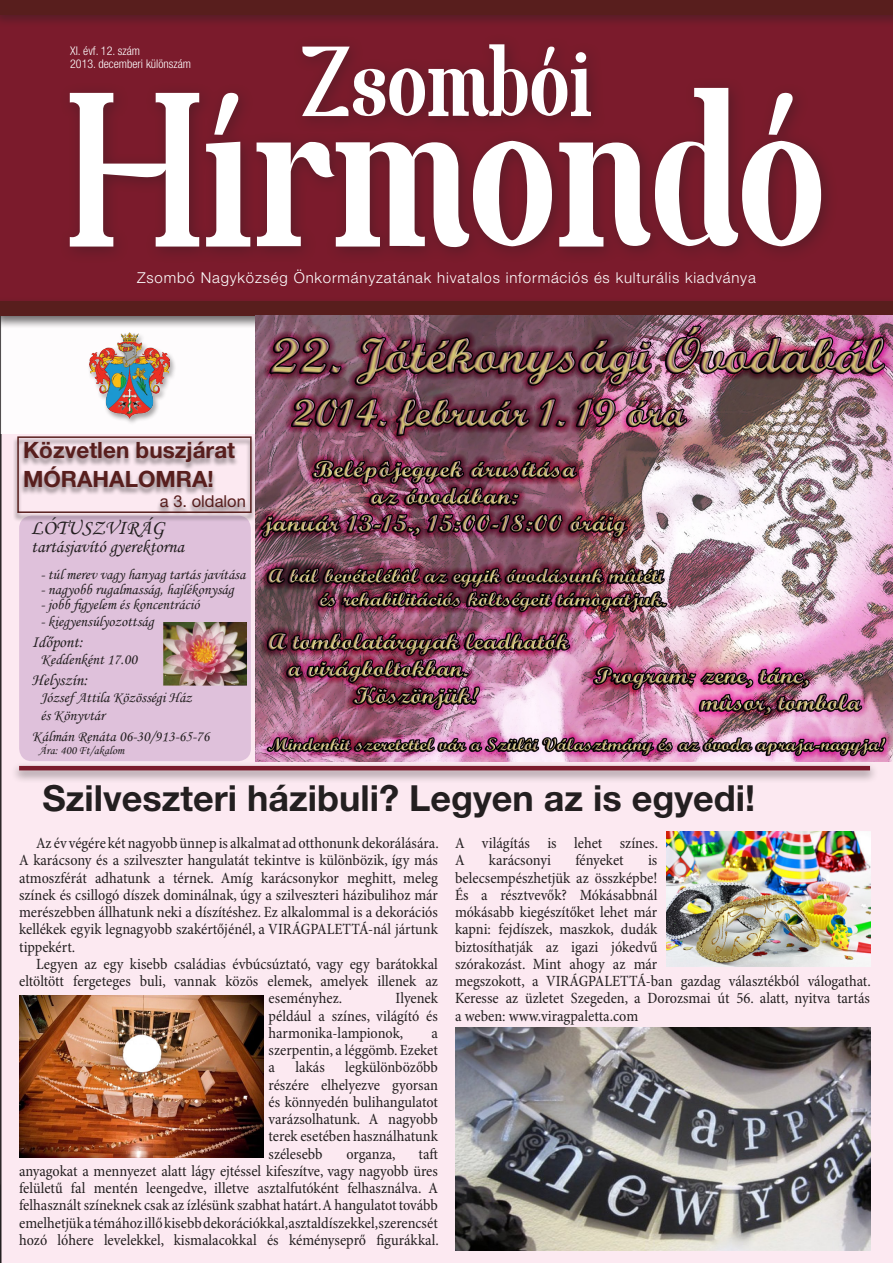
<style>
.page{position:relative;width:893px;height:1263px;background:#fff}
.page>*{position:absolute;margin:0;border:0;box-sizing:border-box;transform-origin:0 0}
.t1{font:208.5px "Spatha Serif";color:#fff}
.t2{font:94.2px "Spatha Serif";color:#fff}
.cim_2has{font:700 36px "Helvetica Neue LT Pro";color:#231f20}
.t3{font:700 22.5px "Helvetica Neue LT Pro";color:#581e1d}
.t4{font:21px "Monotype Corsiva";color:#231f20}
.t5{font:18px "Monotype Corsiva";color:#231f20}
.kenyer{font:16.5px "Monotype Corsiva";color:#231f20}
.t6{font:16.5px "Helvetica Neue LT Pro";color:#581e1d}
.kenyer-2{font:condensed 15.75px/17.2px "Minion Pro";color:#231f20;text-align:justify}
.kenyer-3{font:15px "Monotype Corsiva";color:#231f20}
.t7{font:300 15px "Helvetica Neue LT Pro";letter-spacing:.055em;color:#fff}
.t8{font:300 condensed 12px "Helvetica Neue LT Pro";color:#fff}
.kenyer-4{font:12px "Monotype Corsiva";color:#231f20}
</style>
<div class="page">
<div style="left:0;top:434px;width:893px;height:829px;background:#fce9f1"></div>
<div style="left:0;top:0;width:893px;height:316px;background:#7b1b2c"></div>
<div style="left:59px;top:77px;width:779px;height:187px;background:#231f20;opacity:.4"></div>
<div style="left:292px;top:33px;width:315px;height:100px;background:#231f20;opacity:.4"></div>
<div style="left:0;top:0;width:893px;height:28px;background:#231f20;opacity:.4"></div>
<div style="left:0;top:0;width:893px;height:14px;background:#581e1d"></div>
<div style="left:0;top:297px;width:893px;height:32px;background:#231f20;opacity:.4"></div>
<div style="left:0;top:302px;width:893px;height:14px;background:#581e1d"></div>
<div style="left:88px;top:332px;width:89px;height:94px;background:#231f20;opacity:.4"></div>
<img style="left:89px;top:332px;width:80px;height:87px">
<img style="left:255px;top:316px;width:638px;height:445px">
<svg style="left:0;top:14px;width:1px;height:1175px"></svg>
<div style="left:19px;top:516px;width:232px;height:245px;background:#dfc1db;border-radius:13px"></div>
<img style="left:163px;top:622px;width:84px;height:64px">
<img style="left:19px;top:995px;width:245px;height:163px">
<div style="left:10px;top:761px;width:869px;height:23px;background:#231f20;opacity:.4"></div>
<hr style="left:19px;top:766px;width:851px;height:4px;background:#7b1b2c">
<img style="left:667px;top:831px;width:203px;height:136px">
<img style="left:455px;top:1028px;width:415px;height:223px">
<div style="left:13px;top:436px;width:243px;height:86px;background:#231f20;opacity:.4"></div>
<svg style="left:17px;top:436px;width:235px;height:78px;background:#d9c6cd"></svg>
<p class="t2" style="left:301px;top:24px;width:292px">Zsombói</p>
<p class="t8" style="left:70px;top:44px;width:71px">XI. évf. 12. szám</p>
<p class="t8" style="left:70px;top:57px;width:122px">2013. decemberi különszám</p>
<p class="t1" style="left:66px;top:43px;width:762px">Hírmondó</p>
<p class="t7" style="left:137px;top:268px;width:620px">Zsombó Nagyközség Önkormányzatának hivatalos információs és kulturális kiadványa</p>
<p class="t3" style="left:23px;top:436px;width:214px">Közvetlen buszjárat</p>
<p class="t3" style="left:23px;top:465px;width:192px">MÓRAHALOMRA!</p>
<p class="t6" style="left:160px;top:491px;width:87px">a 3. oldalon</p>
<p class="t4" style="left:31px;top:515px;width:135px">LÓTUSZVIRÁG</p>
<p class="t5" style="left:31px;top:535px;width:154px">tartásjavító gyerektorna</p>
<p class="kenyer-3" style="left:40px;top:565px;width:207px">- túl merev vagy hanyag tartás javítása</p>
<p class="kenyer-3" style="left:40px;top:580px;width:195px">- nagyobb rugalmasság, hajlékonyság</p>
<p class="kenyer-3" style="left:40px;top:595px;width:161px">- jobb figyelem és koncentráció</p>
<p class="kenyer-3" style="left:40px;top:612px;width:115px">- kiegyensúlyozottság</p>
<p class="kenyer" style="left:32px;top:632px;width:53px">Időpont:</p>
<p class="kenyer-3" style="left:40px;top:650px;width:98px">Keddenként 17.00</p>
<p class="kenyer" style="left:32px;top:670px;width:57px">Helyszín:</p>
<p class="kenyer-3" style="left:40px;top:689px;width:153px">József Attila Közösségi Ház</p>
<p class="kenyer-3" style="left:40px;top:706px;width:66px">és Könyvtár</p>
<p class="kenyer-3" style="left:32px;top:727px;width:179px">Kálmán Renáta 06-30/913-65-76</p>
<p class="kenyer-4" style="left:39px;top:743px;width:87px">Ára: 400 Ft/akalom</p>
<p class="cim_2has" style="left:43px;top:776px;width:714px">Szilveszteri házibuli? Legyen az is egyedi!</p>
<p class="kenyer-2" style="left:19px;top:835px;width:421px;text-indent:17px">Az év végére két nagyobb ünnep is alkalmat ad otthonunk dekorálására.<br>A karácsony és a szilveszter hangulatát tekintve is különbözik, így más atmoszférát adhatunk a térnek. Amíg karácsonykor meghitt, meleg színek és csillogó díszek dominálnak, úgy a szilveszteri házibulihoz már merészebben állhatunk neki a díszítéshez. Ez alkalommal is a dekorációs kellékek egyik legnagyobb szakértőjénél, a VIRÁGPALETTÁ-nál jártunk tippekért.</p>
<p class="kenyer-2" style="left:36px;top:956px;width:403px">Legyen az egy kisebb családias évbúcsúztató, vagy egy barátokkal</p>
<p class="kenyer-2" style="left:19px;top:973px;width:420px">eltöltött fergeteges buli, vannak közös elemek, amelyek illenek az</p>
<p class="kenyer-2" style="left:269px;top:990px;width:75px">eseményhez.</p>
<p class="kenyer-2" style="left:269px;top:990px;width:171px;text-indent:127px">Ilyenek például a színes, világító és harmonika-lampionok,</p>
<p class="kenyer-2" style="left:269px;top:1025px;width:171px;text-indent:163px">a szerpentin, a léggömb. Ezeket a</p>
<p class="kenyer-2" style="left:269px;top:1059px;width:171px;text-indent:77px">legkülönbözőbb részére elhelyezve gyorsan és könnyedén bulihangulatot varázsolhatunk. A nagyobb terek esetében használhatunk szélesebb</p>
<p class="kenyer-2" style="left:295px;top:1059px;width:31px">lakás</p>
<p class="kenyer-2" style="left:19px;top:1146px;width:421px;text-indent:399px">taft anyagokat a mennyezet alatt lágy ejtéssel kifeszítve, vagy nagyobb üres felületű fal mentén leengedve, illetve asztalfutóként felhasználva. A felhasznált színeknek csak az ízlésünk szabhat határt. A hangulatot tovább emelhetjük a témához illő kisebb dekorációkkal, asztaldíszekkel, szerencsét hozó lóhere levelekkel, kismalacokkal és kéményseprő figurákkal.</p>
<p class="kenyer-2" style="left:346px;top:1146px;width:51px">organza,</p>
<p class="kenyer-2" style="left:455px;top:835px;width:205px">A világítás is lehet színes.<br>A</p>
<p class="kenyer-2" style="left:489px;top:852px;width:64px">karácsonyi</p>
<p class="kenyer-2" style="left:575px;top:852px;width:50px">fényeket</p>
<p class="kenyer-2" style="left:455px;top:852px;width:417px;text-align:left;text-indent:193px">is<br>belecsempészhetjük az összképbe!<br>És a résztvevők? Mókásabbnál<br>mókásabb kiegészítőket lehet már<br>kapni: fejdíszek, maszkok, dudák<br>biztosíthatják az igazi jókedvű<br>szórakozást. Mint ahogy az már<br>megszokott, a VIRÁGPALETTÁ-ban gazdag választékból válogathat.<br>Keresse az üzletet Szegeden, a Dorozsmai út 56. alatt, nyitva tartás a weben: www.viragpaletta.com</p>
</div>
